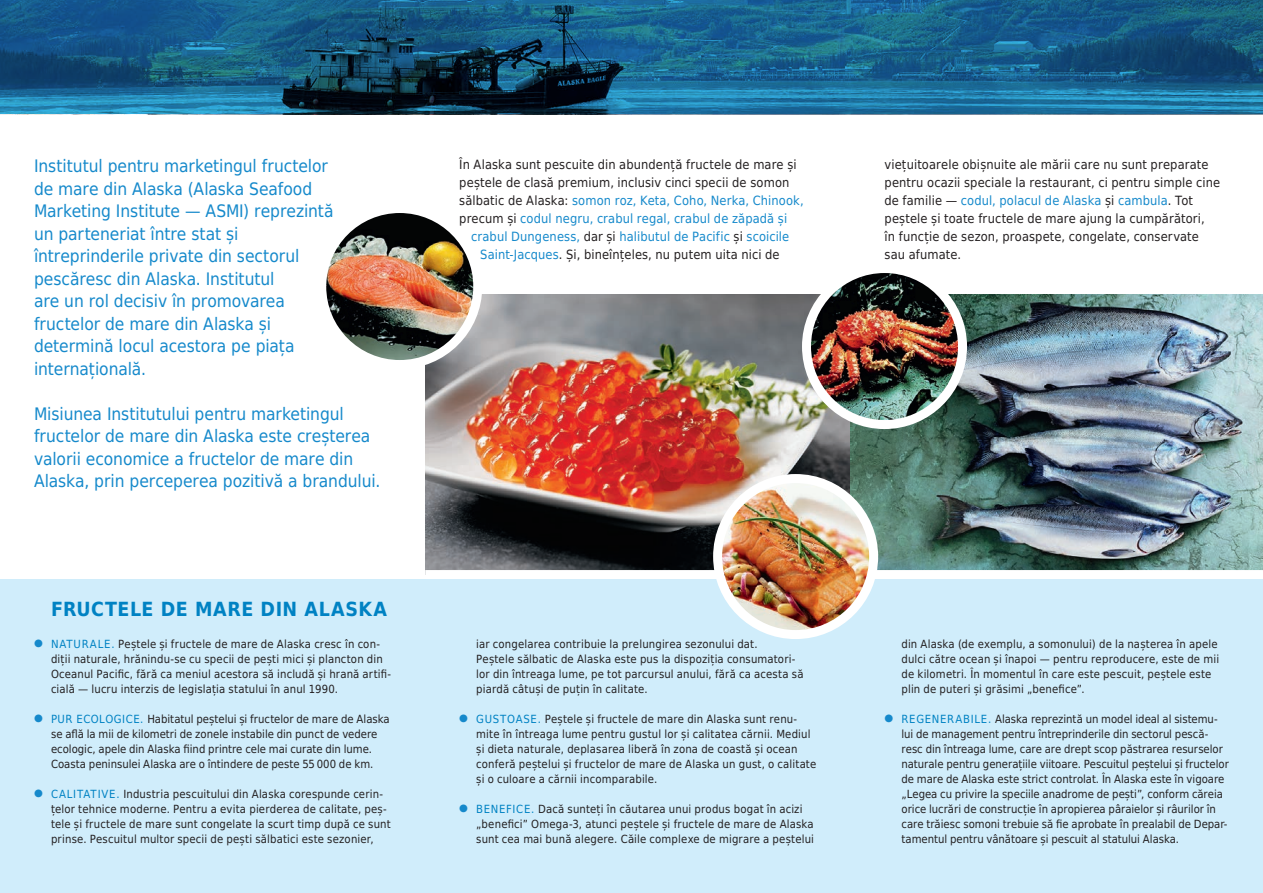
<style>
.page{position:relative;width:1263px;height:893px;background:#fff}
.page>*{position:absolute;margin:0;border:0;box-sizing:border-box;transform-origin:0 0}
.Head{font:700 19.5px "DejaVu Sans Condensed";letter-spacing:.025em;color:#0082c3}
.Lead{font:17.25px/22.5px "DejaVu Sans Condensed";letter-spacing:-.005em;color:#1589cb}
.Text{font:12.75px/18px "DejaVu Sans Condensed";letter-spacing:.01em;color:#231f20}
.Text-2{font:12.75px "DejaVu Sans Condensed";letter-spacing:.01em;color:#1589cb}
.t1{font:11.25px/15px "DejaVu Sans Condensed";letter-spacing:.01em;color:#231f20}
.s1{font-size:10.2px;color:#1589cb}
.s2{color:#0082c3}
.s3{color:#231f20}
.s4{color:#1589cb}
</style>
<div class="page">
<div style="left:0;top:579px;width:1263px;height:314px;background:#d0edfb"></div>
<img style="left:425px;top:294px;width:838px;height:276px">
<img style="left:806px;top:269px;width:156px;height:155px;border-radius:78px">
<div style="left:802px;top:264px;width:165px;height:165px;border:9px solid #fff;border-radius:50%"></div>
<img style="left:322px;top:208px;width:156px;height:157px;border-radius:78px">
<div style="left:317px;top:204px;width:165px;height:165px;border:9px solid #fff;border-radius:50%"></div>
<img style="left:718px;top:478px;width:155px;height:157px;border-radius:75px">
<div style="left:713px;top:474px;width:165px;height:165px;border:9px solid #fff;border-radius:50%"></div>
<svg style="left:0;top:0;width:1263px;height:114px;background:#175c83"></svg>
<p class="Lead" style="left:34px;top:154px;width:301px">Institutul pentru marketingul fructelor de mare din Alaska (Alaska Seafood Marketing Institute — ASMI) reprezintă un parteneriat între stat și întreprinderile private din sectorul pescăresc din Alaska. Institutul<br>are un rol decisiv în promovarea fructelor de mare din Alaska și determină locul acestora pe piața internațională.</p>
<p class="Lead" style="left:34px;top:402px;width:348px">Misiunea Institutului pentru marketingul fructelor de mare din Alaska este creșterea valorii economice a fructelor de mare din Alaska, prin perceperea pozitivă a brandului.</p>
<p class="Head" style="left:51px;top:594px;width:338px">FRUCTELE DE MARE DIN ALASKA</p>
<p class="t1" style="left:51px;top:636px;width:342px;text-indent:-17px"><span class="s1">●</span> <span class="s2">NATURALE.</span> Peștele și fructele de mare de Alaska cresc în con&shy;diții naturale, hrănindu-se cu specii de pești mici și plancton din Oceanul Pacific, fără ca meniul acestora să includă și hrană artifi&shy;cială — lucru interzis de legislația statului în anul 1990.</p>
<p class="t1" style="left:34px;top:711px;width:357px;text-align:center"><span class="s1">●</span> <span class="s2">PUR ECOLOGICE.</span> Habitatul peștelui și fructelor de mare de Alaska se află la mii de kilometri de zonele instabile din punct de vedere ecologic, apele din Alaska fiind printre cele mai curate din lume.<br>Coasta peninsulei Alaska are o întindere de peste 55 000 de km.</p>
<p class="t1" style="left:51px;top:786px;width:341px;text-indent:-17px"><span class="s1">●</span> <span class="s2">CALITATIVE.</span> Industria pescuitului din Alaska corespunde cerin&shy;țelor tehnice moderne. Pentru a evita pierderea de calitate, peș&shy;tele și fructele de mare sunt congelate la scurt timp după ce sunt prinse. Pescuitul multor specii de pești sălbatici este sezonier,</p>
<p class="Text" style="left:459px;top:155px;width:339px">În Alaska sunt pescuite din abundență fructele de mare și</p>
<p class="Text" style="left:459px;top:173px;width:332px">peștele de clasă premium, inclusiv cinci specii de somon</p>
<p class="Text-2" style="left:459px;top:190px;width:346px"><span class="s3">sălbatic de Alaska:</span> somon roz, Keta, Coho, Nerka, Chinook,</p>
<p class="Text-2" style="left:459px;top:208px;width:329px"><span class="s3">precum și</span> codul negru, crabul regal, crabul de zăpadă și</p>
<p class="Text-2" style="left:471px;top:226px;width:320px">crabul Dungeness, <span class="s3">dar și</span> halibutul de Pacific <span class="s3">și</span> scoicile</p>
<p class="Text" style="left:480px;top:245px;width:301px"><span class="s4">Saint-Jacques</span>. Și, bineînțeles, nu putem uita nici de</p>
<p class="t1" style="left:476px;top:636px;width:329px">iar congelarea contribuie la prelungirea sezonului dat.<br>Peștele sălbatic de Alaska este pus la dispoziția consumatori&shy;lor din întreaga lume, pe tot parcursul anului, fără ca acesta să piardă câtuși de puțin în calitate.</p>
<p class="t1" style="left:476px;top:711px;width:341px;text-indent:-17px"><span class="s1">●</span> <span class="s2">GUSTOASE.</span> Peștele și fructele de mare din Alaska sunt renu&shy;mite în întreaga lume pentru gustul lor și calitatea cărnii. Mediul și dieta naturale, deplasarea liberă în zona de coastă și ocean conferă peștelui și fructelor de mare de Alaska un gust, o calitate și o culoare a cărnii incomparabile.</p>
<p class="t1" style="left:476px;top:801px;width:339px;text-indent:-17px"><span class="s1">●</span> <span class="s2">BENEFICE.</span> Dacă sunteți în căutarea unui produs bogat în acizi „benefici” Omega-3, atunci peștele și fructele de mare de Alaska sunt cea mai bună alegere. Căile complexe de migrare a peștelui</p>
<p class="Text" style="left:884px;top:155px;width:337px">viețuitoarele obișnuite ale mării care nu sunt preparate pentru ocazii speciale la restaurant, ci pentru simple cine de familie — <span class="s4">codul, polacul de Alaska</span> și <span class="s4">cambula</span>. Tot peștele și toate fructele de mare ajung la cumpărători,<br>în funcție de sezon, proaspete, congelate, conservate sau afumate.</p>
<p class="t1" style="left:901px;top:636px;width:319px">din Alaska (de exemplu, a somonului) de la nașterea în apele dulci către ocean și înapoi — pentru reproducere, este de mii de kilometri. În momentul în care este pescuit, peștele este plin de puteri și grăsimi „benefice”.</p>
<p class="t1" style="left:901px;top:711px;width:329px;text-indent:-17px"><span class="s1">●</span> <span class="s2">REGENERABILE.</span> Alaska reprezintă un model ideal al sistemu&shy;lui de management pentru întreprinderile din sectorul pescă&shy;resc din întreaga lume, care are drept scop păstrarea resurselor naturale pentru generațiile viitoare. Pescuitul peștelui și fructelor de mare de Alaska este strict controlat. În Alaska este în vigoare „Legea cu privire la speciile anadrome de pești”, conform căreia orice lucrări de construcție în apropierea pâraielor și râurilor în care trăiesc somoni trebuie să fie aprobate în prealabil de Depar&shy;tamentul pentru vânătoare și pescuit al statului Alaska.</p>
</div>
